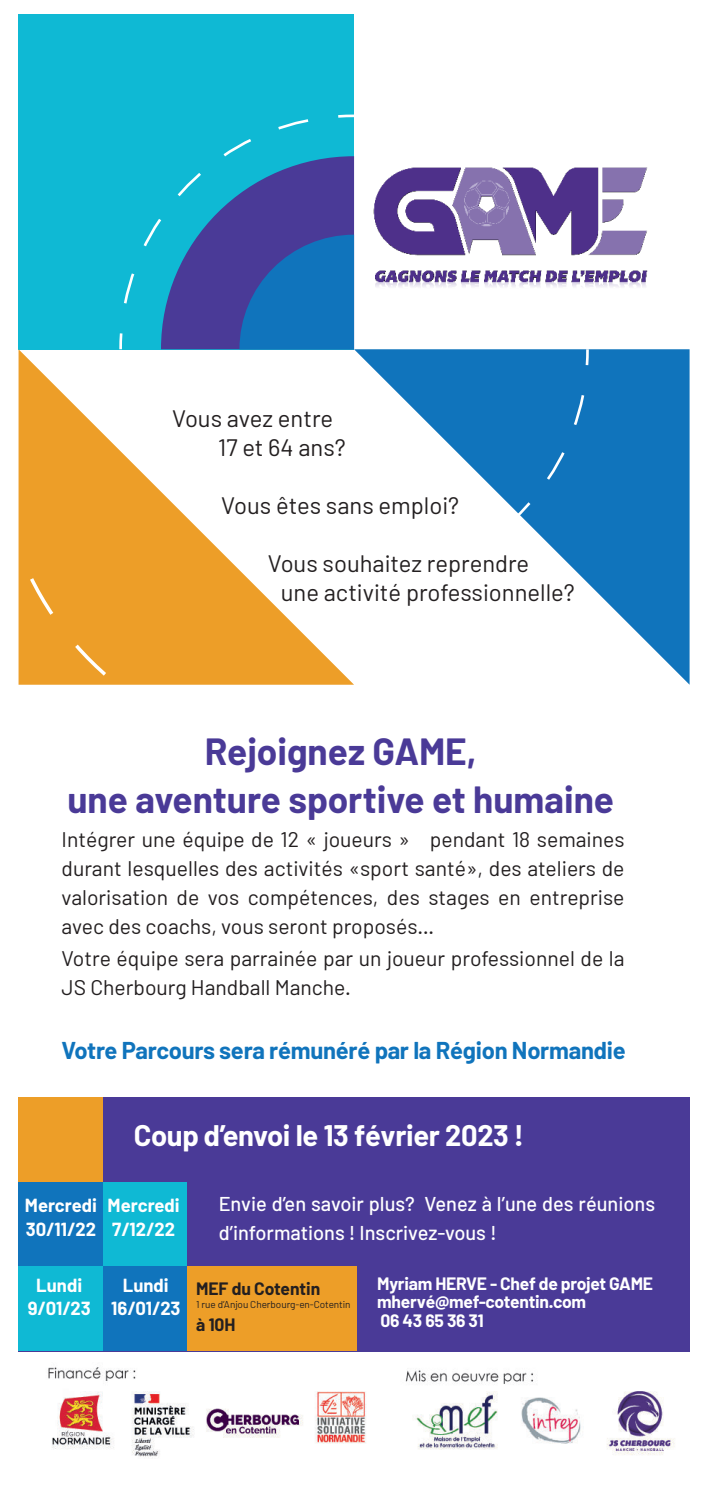
<style>
.page{position:relative;width:708px;height:1489px;background:#fff}
.page>*{position:absolute;margin:0;border:0;box-sizing:border-box;transform-origin:0 0}
.t1{font:700 37px/47.5px "Barlow";color:#4a3a97;text-align:center}
.t2{font:700 29px "Barlow";letter-spacing:-.01em;color:#fff}
.t3{font:23.75px/29px "Barlow";color:#231f20}
.t4{font:700 23.75px "Barlow";letter-spacing:-.01em;color:#1074bc}
.t5{font:21px/29px "Barlow";color:#231f20;text-align:justify}
.t6{font:500 20px/29px "Barlow";color:#fff}
.t7{font:700 18.5px/23.8px "Barlow";color:#fff}
.t8{font:700 17.5px/18.5px "Barlow";letter-spacing:-.015em;color:#fff}
.t9{font:700 17.5px "Barlow";letter-spacing:-.005em;color:#231f20}
.t10{font:10px "Barlow";letter-spacing:-.005em;color:#231f20}
</style>
<div class="page">
<div style="left:18px;top:1096px;width:671px;height:255px;background:#4a3a97"></div>
<div style="left:19px;top:14px;width:335px;height:335px;background:#0fb9d4"></div>
<svg style="left:119px;top:114px;width:236px;height:235px"></svg>
<svg style="left:354px;top:349px;width:335px;height:335px;fill:#1074bc"></svg>
<svg style="left:19px;top:349px;width:335px;height:335px"></svg>
<svg style="left:584px;top:349px;width:6px;height:19px"></svg>
<svg style="left:382px;top:392px;width:204px;height:191px"></svg>
<svg style="left:351px;top:579px;width:21px;height:6px"></svg>
<img style="left:373px;top:167px;width:275px;height:120px">
<svg style="left:18px;top:479px;width:234px;height:206px;background:#efaa43"></svg>
<img style="left:48px;top:1367px;width:627px;height:90px">
<div style="left:18px;top:1096px;width:84px;height:85px;background:#ed9e28"></div>
<div style="left:102px;top:1181px;width:85px;height:85px;background:#0fb9d4"></div>
<div style="left:18px;top:1181px;width:84px;height:85px;background:#1074bc"></div>
<div style="left:102px;top:1266px;width:85px;height:85px;background:#1074bc"></div>
<div style="left:18px;top:1266px;width:84px;height:85px;background:#0fb9d4"></div>
<div style="left:187px;top:1266px;width:170px;height:85px;background:#ed9e28"></div>
<p class="t3" style="left:218px;top:406px;width:129px;text-indent:-46px">Vous avez entre<br>17 et 64 ans?</p>
<p class="t3" style="left:221px;top:493px;width:239px">Vous êtes sans emploi?</p>
<p class="t3" style="left:281px;top:551px;width:295px;text-indent:-13px">Vous souhaitez reprendre<br>une activité professionnelle?</p>
<h1 class="t1" style="left:67px;top:732px;width:548px">Rejoignez GAME,<br>une aventure sportive et humaine</h1>
<p class="t5" style="left:62px;top:827px;width:564px">Intégrer une équipe de 12 « joueurs » pendant 18 semaines durant lesquelles des activités «sport santé», des ateliers de valorisation de vos compétences, des stages en entreprise avec des coachs, vous seront proposés…</p>
<p class="t5" style="left:62px;top:946px;width:564px">Votre équipe sera parrainée par un joueur professionnel de la<br>JS Cherbourg Handball Manche.</p>
<p class="t4" style="left:62px;top:1041px;width:565px">Votre Parcours sera rémunéré par la Région Normandie</p>
<h2 class="t2" style="left:134px;top:1124px;width:392px">Coup d’envoi le 13 février 2023 !</h2>
<p class="t6" style="left:219px;top:1190px;width:438px">Envie d’en savoir plus? Venez à l’une des réunions d’informations ! Inscrivez-vous !</p>
<p class="t8" style="left:377px;top:1275px;width:277px">Myriam HERVE - Chef de projet GAME mhervé@mef-cotentin.com<br>06 43 65 36 31</p>
<p class="t7" style="left:25px;top:1194px;width:74px">Mercredi<br>30/11/22</p>
<p class="t7" style="left:108px;top:1194px;width:74px">Mercredi<br>7/12/22</p>
<p class="t7" style="left:28px;top:1274px;width:64px;text-align:center">Lundi<br>9/01/23</p>
<p class="t7" style="left:111px;top:1274px;width:71px;text-align:center">Lundi<br>16/01/23</p>
<p class="t9" style="left:196px;top:1282px;width:125px">MEF du Cotentin</p>
<p class="t10" style="left:196px;top:1300px;width:156px">1 rue d’Anjou Cherbourg-en-Cotentin</p>
<p class="t9" style="left:196px;top:1317px;width:41px">à 10H</p>
</div>
